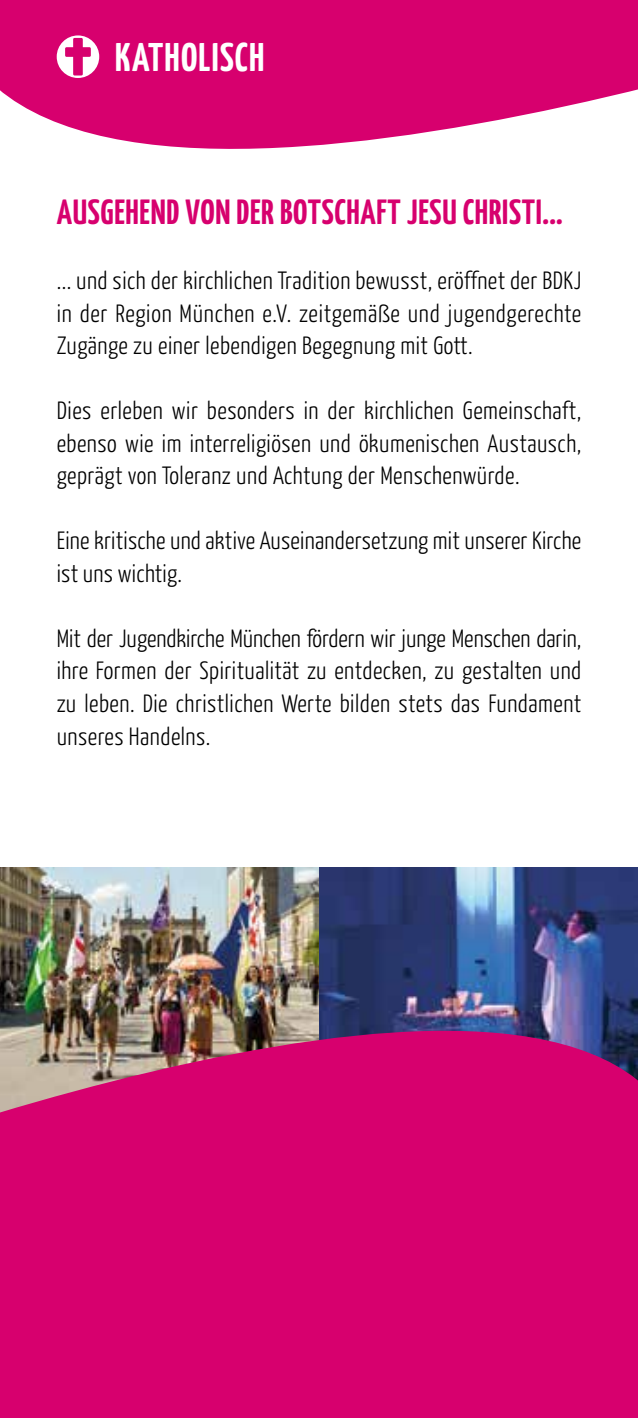
<style>
.page{position:relative;width:638px;height:1418px;background:#fff}
.page>*{position:absolute;margin:0;border:0;box-sizing:border-box;transform-origin:0 0}
.t1{font:700 40px "Yanone Kaffeesatz";letter-spacing:.03em;color:#fff}
.t2{font:700 35px "Yanone Kaffeesatz";letter-spacing:.02em;color:#d7006e}
.t3{font:300 25px/32.5px "Yanone Kaffeesatz";letter-spacing:.02em;color:#000;text-align:justify}
</style>
<div class="page">
<img style="left:0;top:867px;width:319px;height:14px">
<svg style="left:0;top:71px;width:638px;height:78px;fill:#d7006e"></svg>
<div style="left:0;top:0;width:638px;height:71px;background:#d7006e"></div>
<div style="left:57px;top:35px;width:42px;height:43px;background:#fff;border-radius:50%"></div>
<img style="left:319px;top:867px;width:319px;height:14px">
<img style="left:0;top:881px;width:638px;height:346px">
<div style="left:0;top:1227px;width:638px;height:190px;background:#d7006e"></div>
<svg style="left:65px;top:38px;width:26px;height:37px"></svg>
<h1 class="t1" style="left:115px;top:33px;width:151px">KATHOLISCH</h1>
<h2 class="t2" style="left:57px;top:191px;width:507px">AUSGEHEND VON DER BOTSCHAFT JESU CHRISTI...</h2>
<p class="t3" style="left:57px;top:263px;width:526px">... und sich der kirchlichen Tradition bewusst, eröffnet der BDKJ in der Region München e.V. zeitgemäße und jugendgerechte Zugänge zu einer lebendigen Begegnung mit Gott.</p>
<p class="t3" style="left:57px;top:393px;width:526px">Dies erleben wir besonders in der kirchlichen Gemeinschaft, ebenso wie im interreligiösen und ökumenischen Austausch, geprägt von Toleranz und Achtung der Menschenwürde.</p>
<p class="t3" style="left:57px;top:523px;width:526px">Eine kritische und aktive Auseinandersetzung mit unserer Kirche ist uns wichtig.</p>
<p class="t3" style="left:57px;top:621px;width:526px">Mit der Jugendkirche München fördern wir junge Menschen darin, ihre Formen der Spiritualität zu entdecken, zu gestalten und zu leben. Die christlichen Werte bilden stets das Fundament unseres Handelns.</p>
</div>
